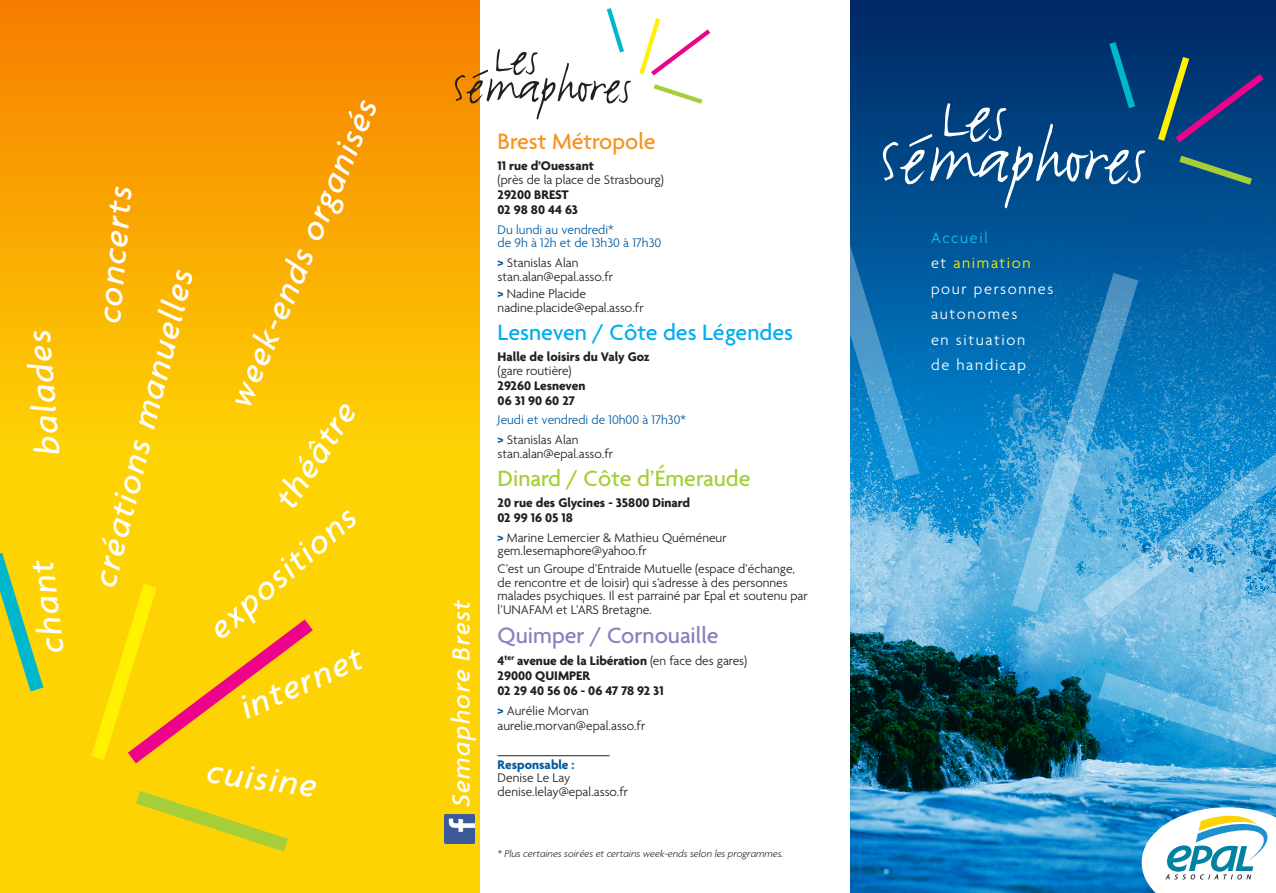
<style>
.page{position:relative;width:1276px;height:893px;background:#fff}
.page>*{position:absolute;margin:0;border:0;box-sizing:border-box;transform-origin:0 0}
.t1{font:78.15px "FF Justlefthand";color:#fff}
.t2{font:52.35px "FF Justlefthand";color:#231f20}
.t3{font:italic 500 35.7px "Agenda";color:#fff}
.t4{font:italic 500 27px "Agenda";letter-spacing:.05em;color:#fff}
.t5{font:500 24px "Agenda";color:#00aeef}
.t6{font:500 24px "Agenda";color:#a6ce39}
.t7{font:500 24px "Agenda";color:#8781bd}
.t8{font:500 24px "Agenda";color:#f7931d}
.t9{font:300 16.35px/25.5px "Agenda";letter-spacing:.1em;color:#fff}
.t10{font:300 13.5px/13.5px "Agenda";color:#231f20}
.t11{font:700 13.5px/15px "Agenda";color:#231f20}
.t12{font:300 13.5px/13.5px "Agenda";color:#015ca3}
.t13{font:italic 300 10.5px "Agenda";color:#231f20}
.s1{font-weight:700}
.s2{font-weight:700;color:#015ca3}
.s3{font-weight:300}
.s4{color:#15c0f2}
.s5{color:#fff101}
</style>
<div class="page">
<div style="left:0;top:0;width:480px;height:893px;background:#fed304"></div>
<div style="left:0;top:0;width:480px;height:446px;background:linear-gradient(to bottom,#f67d00,#fdd103)"></div>
<img style="left:850px;top:446px;width:426px;height:447px">
<div style="left:850px;top:0;width:426px;height:446px;background:linear-gradient(to bottom,#002560,#0383cc)"></div>
<svg style="left:1158px;top:57px;width:105px;height:86px;background:#214172"></svg>
<svg style="left:1109px;top:42px;width:26px;height:66px;background:#00568a"></svg>
<svg style="left:1179px;top:156px;width:73px;height:29px;background:#256676"></svg>
<svg style="left:1082px;top:341px;width:194px;height:279px;background:#3a9bd2"></svg>
<svg style="left:1012px;top:273px;width:126px;height:340px;background:#429bcf"></svg>
<svg style="left:850px;top:213px;width:69px;height:267px;background:#177aba"></svg>
<svg style="left:1098px;top:672px;width:178px;height:118px;background:#54afdc"></svg>
<div style="left:1139px;top:805px;width:137px;height:88px;background:#231f20;opacity:.3"></div>
<svg style="left:1141px;top:807px;width:135px;height:86px"></svg>
<hr style="left:497px;top:755px;width:112px;height:1px;background:#231f20">
<svg style="left:91px;top:584px;width:222px;height:179px"></svg>
<svg style="left:0;top:553px;width:43px;height:138px"></svg>
<svg style="left:136px;top:791px;width:152px;height:61px"></svg>
<svg style="left:639px;top:18px;width:71px;height:58px"></svg>
<svg style="left:607px;top:8px;width:17px;height:44px"></svg>
<svg style="left:653px;top:84px;width:49px;height:20px"></svg>
<img style="left:445px;top:815px;width:29px;height:29px">
<p class="t3" style="left:26px;top:456px;width:127px;rotate:-94deg">balades</p>
<p class="t3" style="left:32px;top:655px;width:95px;rotate:-97deg">chant</p>
<p class="t3" style="left:87px;top:321px;width:139px;rotate:-85deg">concerts</p>
<p class="t3" style="left:83px;top:581px;width:328px;rotate:-76deg">créations manuelles</p>
<p class="t3" style="left:219px;top:397px;width:333px;rotate:-67deg">week-ends organisés</p>
<p class="t3" style="left:265px;top:493px;width:121px;rotate:-57deg">théâtre</p>
<p class="t3" style="left:200px;top:616px;width:184px;rotate:-41deg">expositions</p>
<p class="t3" style="left:233px;top:689px;width:132px;rotate:-24deg">internet</p>
<p class="t3" style="left:210px;top:750px;width:112px;rotate:8deg">cuisine</p>
<p class="t2" style="left:493px;top:25px;width:46px">Les</p>
<p class="t2" style="left:452px;top:54px;width:180px">Sémaphores</p>
<p class="t4" style="left:445px;top:807px;width:209px;rotate:-90deg">Semaphore Brest</p>
<p class="t8" style="left:497px;top:128px;width:159px">Brest Métropole</p>
<p class="t10" style="left:497px;top:160px;width:168px"><span class="s1">11 rue d’Ouessant<br></span>(près de la place de Strasbourg)</p>
<p class="t11" style="left:497px;top:188px;width:82px">29200 BREST<br>02 98 80 44 63</p>
<p class="t12" style="left:497px;top:223px;width:165px">Du lundi au vendredi*<br>de 9h à 12h et de 13h30 à 17h30</p>
<p class="t10" style="left:497px;top:257px;width:117px"><span class="s2">&gt;</span> Stanislas Alan stan.alan@epal.asso.fr</p>
<p class="t10" style="left:497px;top:288px;width:147px"><span class="s2">&gt;</span> Nadine Placide nadine.placide@epal.asso.fr</p>
<p class="t5" style="left:497px;top:319px;width:297px">Lesneven / Côte des Légendes</p>
<p class="t11" style="left:497px;top:351px;width:154px;line-height:13.5px">Halle de loisirs du Valy Goz <span class="s3">(gare routière)</span></p>
<p class="t11" style="left:497px;top:379px;width:89px">29260 Lesneven<br>06 31 90 60 27</p>
<p class="t12" style="left:497px;top:414px;width:190px">Jeudi et vendredi de 10h00 à 17h30*</p>
<p class="t10" style="left:497px;top:434px;width:117px"><span class="s2">&gt;</span> Stanislas Alan stan.alan@epal.asso.fr</p>
<p class="t6" style="left:497px;top:465px;width:254px">Dinard / Côte d’Émeraude</p>
<p class="t11" style="left:497px;top:496px;width:194px">20 rue des Glycines - 35800 Dinard<br>02 99 16 05 18</p>
<p class="t10" style="left:497px;top:532px;width:230px"><span class="s2">&gt;</span> Marine Lemercier &amp; Mathieu Quéméneur gem.lesemaphore@yahoo.fr</p>
<p class="t10" style="left:497px;top:563px;width:312px">C’est un Groupe d’Entraide Mutuelle (espace d’échange, de rencontre et de loisir) qui s’adresse à des personnes malades psychiques. Il est parrainé par Epal et soutenu par l’UNAFAM et L’ARS Bretagne.</p>
<p class="t7" style="left:497px;top:623px;width:222px">Quimper / Cornouaille</p>
<p class="t11" style="left:497px;top:654px;width:251px">4<sup>ter</sup> avenue de la Libération <span class="s3">(en face des gares)<br></span>29000 QUIMPER<br>02 29 40 56 06 - 06 47 78 92 31</p>
<p class="t10" style="left:497px;top:704px;width:149px;line-height:15px"><span class="s2">&gt;</span> Aurélie Morvan aurelie.morvan@epal.asso.fr</p>
<p class="t10" style="left:497px;top:759px;width:132px"><span class="s2">Responsable :<br></span>Denise Le Lay denise.lelay@epal.asso.fr</p>
<p class="t13" style="left:497px;top:847px;width:287px">* Plus certaines soirées et certains week-ends selon les programmes.</p>
<p class="t1" style="left:940px;top:68px;width:67px">Les</p>
<p class="t1" style="left:878px;top:110px;width:268px">Sémaphores</p>
<p class="t9" style="left:931px;top:226px;width:124px"><span class="s4">Accueil<br></span>et <span class="s5">animation </span>pour personnes autonomes<br>en situation<br>de handicap</p>
</div>
